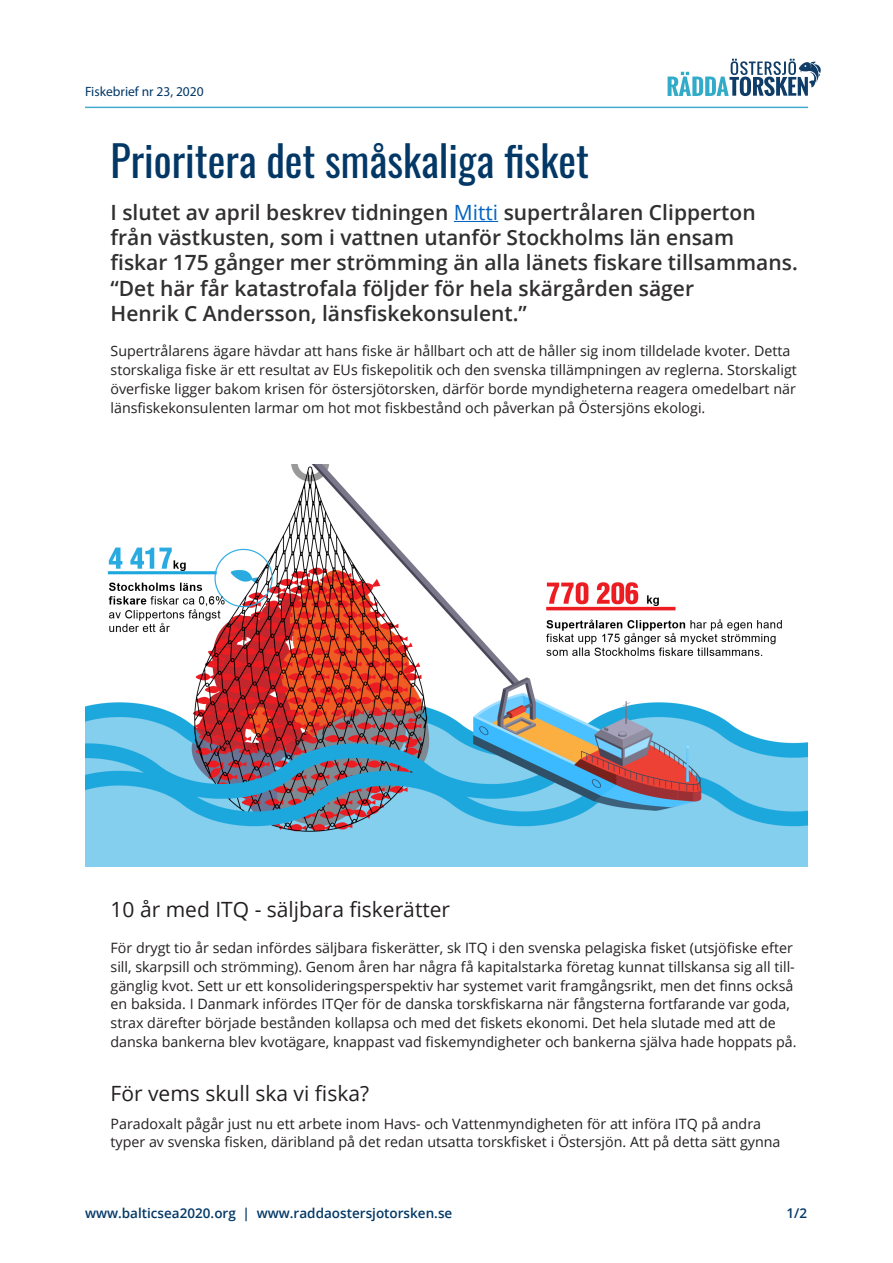
<style>
.page{position:relative;width:893px;height:1263px;background:#fff}
.page>*{position:absolute;margin:0;border:0;box-sizing:border-box;transform-origin:0 0}
.RUBURIK_1{font:42px "Oswald";color:#033866}
.INGRESS{font:600 21px/25.2px "Open Sans";color:#312f30}
.INGRESS-2{font:21px "Open Sans";color:#231f20}
.BRÖDTEXT{font:21px "Open Sans";color:#231f20}
.INGRESS-3{font:14.25px/18.8px "Open Sans";color:#231f20}
.BRÖDTEXT-2{font:14.25px/18.8px "Open Sans";color:#231f20}
.t1{font:600 13.5px "Open Sans";color:#033866}
.t2{font:13.5px "Myriad Pro";color:#033866}
.s1{font-weight:400;color:#0563c1}
</style>
<div class="page">
<hr style="left:85px;top:107px;width:723px;height:1px;background:#45abcc">
<svg style="left:668px;top:59px;width:153px;height:37px"></svg>
<hr style="left:454px;top:221px;width:44px;height:1px;background:#0563c1">
<img style="left:85px;top:465px;width:723px;height:401px">
<p class="t2" style="left:85px;top:83px;width:120px">Fiskebrief nr 23, 2020</p>
<p class="RUBURIK_1" style="left:111px;top:123px;width:480px">Prioritera det småskaliga fisket</p>
<p class="INGRESS" style="left:111px;top:199px;width:689px">I slutet av april beskrev tidningen <span class="s1">Mitti</span> supertrålaren Clipperton från västkusten, som i vattnen utanför Stockholms län ensam<br>fiskar 175 gånger mer strömming än alla länets fiskare tillsammans. “Det här får katastrofala följder för hela skärgården säger<br>Henrik C Andersson, länsfiskekonsulent.”</p>
<p class="INGRESS-3" style="left:111px;top:342px;width:688px">Supertrålarens ägare hävdar att hans fiske är hållbart och att de håller sig inom tilldelade kvoter. Detta storskaliga fiske är ett resultat av EUs fiskepolitik och den svenska tillämpningen av reglerna. Storskaligt överfiske ligger bakom krisen för östersjötorsken, därför borde myndigheterna reagera omedelbart när länsfiskekonsulenten larmar om hot mot fiskbestånd och påverkan på Östersjöns ekologi.</p>
<p class="INGRESS-2" style="left:111px;top:895px;width:341px">10 år med ITQ - säljbara fiskerätter</p>
<p class="INGRESS-3" style="left:111px;top:938px;width:687px">För drygt tio år sedan infördes säljbara fiskerätter, sk ITQ i den svenska pelagiska fisket (utsjöfiske efter sill, skarpsill och strömming). Genom åren har några få kapitalstarka företag kunnat tillskansa sig all till&shy;gänglig kvot. Sett ur ett konsolideringsperspektiv har systemet varit framgångsrikt, men det finns också en baksida. I Danmark infördes ITQer för de danska torskfiskarna när fångsterna fortfarande var goda, strax därefter började bestånden kollapsa och med det fiskets ekonomi. Det hela slutade med att de danska bankerna blev kvotägare, knappast vad fiskemyndigheter och bankerna själva hade hoppats på.</p>
<p class="BRÖDTEXT" style="left:111px;top:1079px;width:260px">För vems skull ska vi fiska?</p>
<p class="BRÖDTEXT-2" style="left:111px;top:1114px;width:671px">Paradoxalt pågår just nu ett arbete inom Havs- och Vattenmyndigheten för att införa ITQ på andra typer av svenska fisken, däribland på det redan utsatta torskfisket i Östersjön. Att på detta sätt gynna</p>
<p class="t1" style="left:85px;top:1204px;width:369px">www.balticsea2020.org | www.raddaostersjotorsken.se</p>
<p class="t1" style="left:786px;top:1204px;width:22px">1/2</p>
</div>
